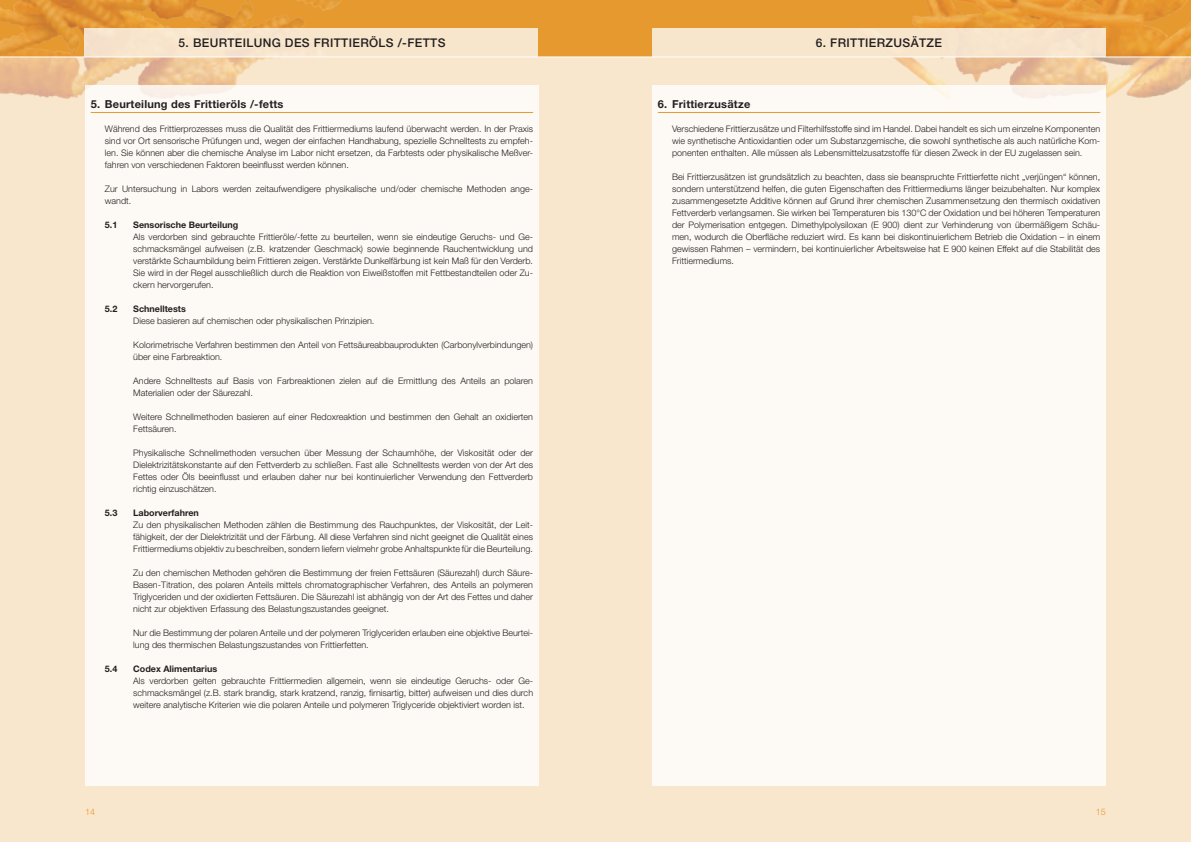
<style>
.page{position:relative;width:1191px;height:842px;background:#fff}
.page>*{position:absolute;margin:0;border:0;box-sizing:border-box;transform-origin:0 0}
.t1{font:500 12px "Helvetica Neue";letter-spacing:.03em;color:#231f20}
.t2{font:700 11px "Helvetica Neue";letter-spacing:.02em;color:#231f20}
.t3{font:300 9px/12px "Helvetica Neue";color:#231f20;text-align:justify}
.t4{font:700 9px "Helvetica Neue";color:#231f20}
.t5{font:300 9px "Helvetica Neue";color:#e5992e}
</style>
<div class="page">
<div style="left:0;top:0;width:595px;height:842px;background:#f9e7cd"></div>
<div style="left:595px;top:0;width:596px;height:842px;background:#f9e7cd"></div>
<img style="left:0;top:0;width:1191px;height:99px">
<div style="left:84px;top:28px;width:454px;height:29px;background:#f8e6cc"></div>
<div style="left:652px;top:28px;width:454px;height:29px;background:#f8e6cc"></div>
<div style="left:85px;top:85px;width:454px;height:700px;background:#fdfaf5"></div>
<div style="left:652px;top:85px;width:454px;height:700px;background:#fdfaf5"></div>
<hr style="left:0;top:57px;width:1191px;height:1px;background:#fff">
<hr style="left:91px;top:112px;width:442px;height:1px;background:#e5992e">
<hr style="left:658px;top:112px;width:442px;height:1px;background:#e5992e">
<h1 class="t1" style="left:179px;top:36px;width:268px">5. BEURTEILUNG DES FRITTIERÖLS /-FETTS</h1>
<p class="t2" style="left:91px;top:97px;width:194px">5. Beurteilung des Frittieröls /-fetts</p>
<p class="t3" style="left:105px;top:123px;width:430px">Während des Frittierprozesses muss die Qualität des Frittiermediums laufend überwacht werden. In der Praxis sind vor Ort sensorische Prüfungen und, wegen der einfachen Handhabung, spezielle Schnelltests zu empfeh&shy;len. Sie können aber die chemische Analyse im Labor nicht ersetzen, da Farbtests oder physikalische Meßver&shy;fahren von verschiedenen Faktoren beeinflusst werden können.</p>
<p class="t3" style="left:105px;top:183px;width:430px">Zur Untersuchung in Labors werden zeitaufwendigere physikalische und/oder chemische Methoden ange&shy;wandt.</p>
<p class="t4" style="left:105px;top:219px;width:14px">5.1</p>
<p class="t4" style="left:133px;top:219px;width:106px">Sensorische Beurteilung</p>
<p class="t3" style="left:133px;top:231px;width:401px">Als verdorben sind gebrauchte Frittieröle/-fette zu beurteilen, wenn sie eindeutige Geruchs- und Ge&shy;schmacksmängel aufweisen (z.B. kratzender Geschmack) sowie beginnende Rauchentwicklung und verstärkte Schaumbildung beim Frittieren zeigen. Verstärkte Dunkelfärbung ist kein Maß für den Verderb.<br>Sie wird in der Regel ausschließlich durch die Reaktion von Eiweißstoffen mit Fettbestandteilen oder Zu&shy;ckern hervorgerufen.</p>
<p class="t4" style="left:105px;top:303px;width:14px">5.2</p>
<p class="t4" style="left:133px;top:303px;width:54px">Schnelltests</p>
<p class="t3" style="left:133px;top:315px;width:243px">Diese basieren auf chemischen oder physikalischen Prinzipien.</p>
<p class="t3" style="left:133px;top:339px;width:401px">Kolorimetrische Verfahren bestimmen den Anteil von Fettsäureabbauprodukten (Carbonylverbindungen) über eine Farbreaktion.</p>
<p class="t3" style="left:133px;top:375px;width:401px">Andere Schnelltests auf Basis von Farbreaktionen zielen auf die Ermittlung des Anteils an polaren<br>Materialien oder der Säurezahl.</p>
<p class="t3" style="left:133px;top:411px;width:401px">Weitere Schnellmethoden basieren auf einer Redoxreaktion und bestimmen den Gehalt an oxidierten<br>Fettsäuren.</p>
<p class="t3" style="left:133px;top:447px;width:401px">Physikalische Schnellmethoden versuchen über Messung der Schaumhöhe, der Viskosität oder der Dielektrizitätskonstante auf den Fettverderb zu schließen. Fast alle Schnelltests werden von der Art des Fettes oder Öls beeinflusst und erlauben daher nur bei kontinuierlicher Verwendung den Fettverderb richtig einzuschätzen.</p>
<p class="t4" style="left:105px;top:507px;width:14px">5.3</p>
<p class="t4" style="left:133px;top:507px;width:67px">Laborverfahren</p>
<p class="t3" style="left:133px;top:519px;width:401px;text-align:left">Zu den physikalischen Methoden zählen die Bestimmung des Rauchpunktes, der Viskosität, der Leit&shy;fähigkeit, der der Dielektrizität und der Färbung. All diese Verfahren sind nicht geeignet die Qualität eines<br>Frittiermediums objektiv zu beschreiben, sondern liefern vielmehr grobe Anhaltspunkte für die Beurteilung.</p>
<p class="t3" style="left:133px;top:567px;width:401px">Zu den chemischen Methoden gehören die Bestimmung der freien Fettsäuren (Säurezahl) durch Säure-Basen-Titration, des polaren Anteils mittels chromatographischer Verfahren, des Anteils an polymeren Triglyceriden und der oxidierten Fettsäuren. Die Säurezahl ist abhängig von der Art des Fettes und daher nicht zur objektiven Erfassung des Belastungszustandes geeignet.</p>
<p class="t3" style="left:133px;top:627px;width:401px">Nur die Bestimmung der polaren Anteile und der polymeren Triglyceriden erlauben eine objektive Beurtei&shy;lung des thermischen Belastungszustandes von Frittierfetten.</p>
<p class="t4" style="left:105px;top:663px;width:14px">5.4</p>
<p class="t4" style="left:133px;top:663px;width:85px">Codex Alimentarius</p>
<p class="t3" style="left:133px;top:675px;width:401px">Als verdorben gelten gebrauchte Frittiermedien allgemein, wenn sie eindeutige Geruchs- oder Ge&shy;schmacksmängel (z.B. stark brandig, stark kratzend, ranzig, firnisartig, bitter) aufweisen und dies durch weitere analytische Kriterien wie die polaren Anteile und polymeren Triglyceride objektiviert worden ist.</p>
<h1 class="t1" style="left:816px;top:36px;width:126px">6. FRITTIERZUSÄTZE</h1>
<p class="t2" style="left:658px;top:97px;width:94px">6. Frittierzusätze</p>
<p class="t3" style="left:672px;top:123px;width:430px">Verschiedene Frittierzusätze und Filterhilfsstoffe sind im Handel. Dabei handelt es sich um einzelne Komponenten wie synthetische Antioxidantien oder um Substanzgemische, die sowohl synthetische als auch natürliche Kom&shy;ponenten enthalten. Alle müssen als Lebensmittelzusatzstoffe für diesen Zweck in der EU zugelassen sein.</p>
<p class="t3" style="left:672px;top:171px;width:430px">Bei Frittierzusätzen ist grundsätzlich zu beachten, dass sie beanspruchte Frittierfette nicht „verjüngen“ können, sondern unterstützend helfen, die guten Eigenschaften des Frittiermediums länger beizubehalten. Nur komplex zusammengesetzte Additive können auf Grund ihrer chemischen Zusammensetzung den thermisch oxidativen Fettverderb verlangsamen. Sie wirken bei Temperaturen bis 130°C der Oxidation und bei höheren Temperaturen der Polymerisation entgegen. Dimethylpolysiloxan (E 900) dient zur Verhinderung von übermäßigem Schäu&shy;men, wodurch die Oberfläche reduziert wird. Es kann bei diskontinuierlichem Betrieb die Oxidation – in einem gewissen Rahmen – vermindern, bei kontinuierlicher Arbeitsweise hat E 900 keinen Effekt auf die Stabilität des Frittiermediums.</p>
<p class="t5" style="left:85px;top:806px;width:12px">14</p>
<p class="t5" style="left:1096px;top:806px;width:12px">15</p>
</div>
